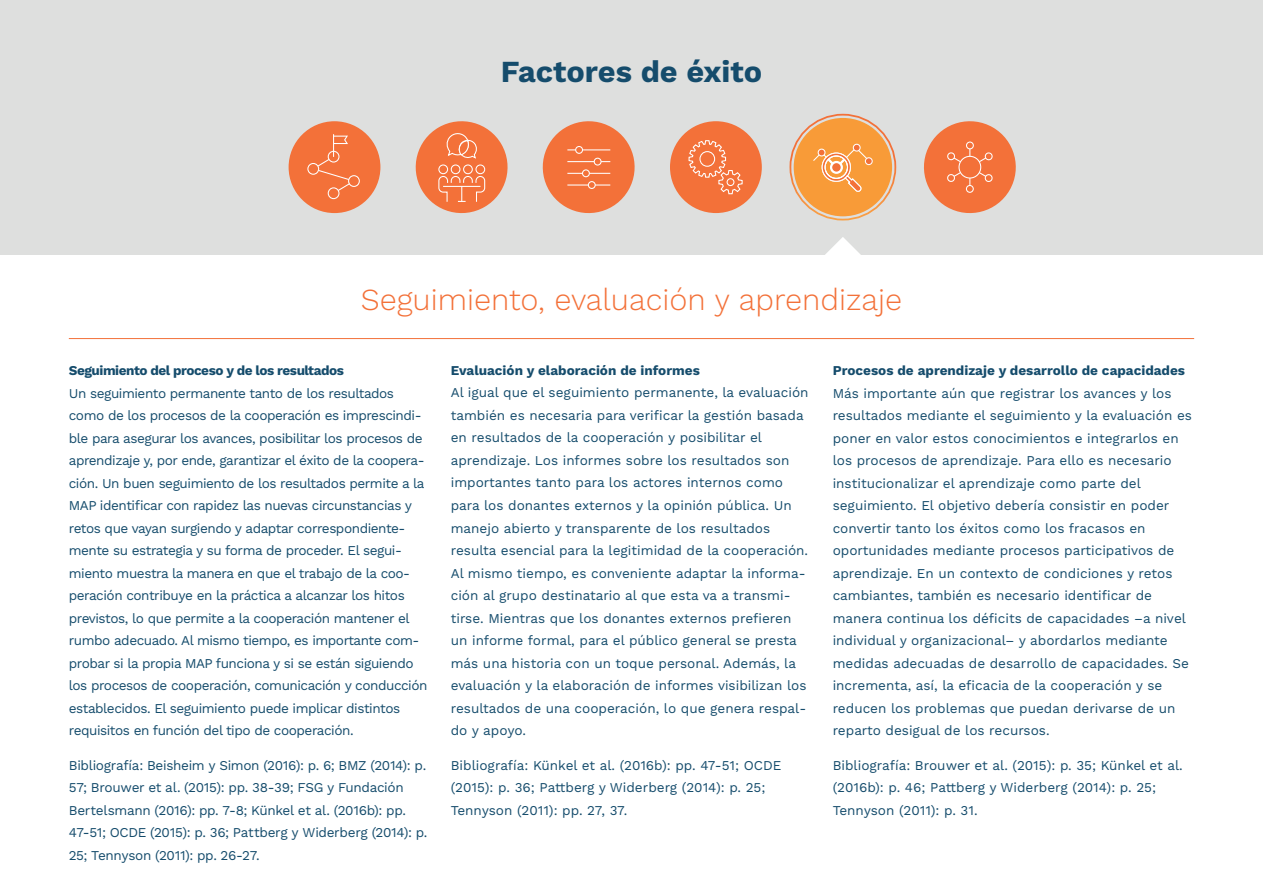
<style>
.page{position:relative;width:1263px;height:893px;background:#fff}
.page>*{position:absolute;margin:0;border:0;box-sizing:border-box;transform-origin:0 0}
.t1{font:300 30.6px "Work Sans";color:#f37139}
.t2{font:700 30.6px "Work Sans";color:#154c6c}
.t3{font:13.5px/22.5px "Work Sans";color:#154c6c}
.t4{font:13.5px/22.5px "Work Sans";letter-spacing:-.035em;color:#154c6c}
.t5{font:13.5px/22.5px "Work Sans";letter-spacing:-.025em;color:#154c6c}
.t6{font:700 13.5px "Work Sans";color:#154c6c}
.t7{font:700 13.5px "Work Sans";letter-spacing:-.035em;color:#154c6c}
</style>
<div class="page">
<div style="left:0;top:0;width:1263px;height:254px;background:#dedfde"></div>
<svg style="left:813px;top:237px;width:59px;height:18px"></svg>
<svg style="left:542px;top:121px;width:93px;height:93px"></svg>
<hr style="left:567px;top:149px;width:43px;height:1px;background:#fff">
<div style="left:576px;top:146px;width:6px;height:7px;background:#f37139;border-radius:50%"></div>
<div style="left:575px;top:146px;width:8px;height:8px;border:1px solid #fff;border-radius:50%"></div>
<hr style="left:567px;top:161px;width:43px;height:1px;background:#fff">
<div style="left:594px;top:158px;width:7px;height:7px;background:#f37139;border-radius:50%"></div>
<div style="left:594px;top:158px;width:7px;height:8px;border:1px solid #fff;border-radius:50%"></div>
<hr style="left:567px;top:173px;width:43px;height:1px;background:#fff">
<div style="left:582px;top:170px;width:7px;height:7px;background:#f37139;border-radius:50%"></div>
<div style="left:582px;top:169px;width:8px;height:8px;border:1px solid #fff;border-radius:50%"></div>
<hr style="left:567px;top:184px;width:43px;height:2px;background:#fff">
<div style="left:588px;top:182px;width:7px;height:6px;background:#f37139;border-radius:50%"></div>
<div style="left:588px;top:181px;width:8px;height:8px;border:1px solid #fff;border-radius:50%"></div>
<svg style="left:790px;top:115px;width:105px;height:105px"></svg>
<svg style="left:924px;top:121px;width:92px;height:93px"></svg>
<div style="left:289px;top:121px;width:91px;height:92px;background:#f37139;border-radius:50%"></div>
<div style="left:348px;top:175px;width:12px;height:12px;border:1px solid #fff;border-radius:50%"></div>
<div style="left:307px;top:163px;width:12px;height:12px;border:1px solid #fff;border-radius:50%"></div>
<div style="left:328px;top:187px;width:11px;height:12px;border:1px solid #fff;border-radius:50%"></div>
<svg style="left:311px;top:134px;width:45px;height:61px"></svg>
<div style="left:670px;top:121px;width:92px;height:92px;background:#f37139;border-radius:50%"></div>
<svg style="left:688px;top:140px;width:55px;height:55px"></svg>
<div style="left:700px;top:152px;width:15px;height:14px;background:#f37139;border-radius:50%"></div>
<div style="left:699px;top:151px;width:16px;height:16px;border:1px solid #fff;border-radius:50%"></div>
<svg style="left:415px;top:121px;width:93px;height:93px"></svg>
<hr style="left:69px;top:338px;width:1125px;height:1px;background:#f37139">
<h1 class="t2" style="left:501px;top:54px;width:263px">Factores de éxito</h1>
<h1 class="t1" style="left:361px;top:281px;width:543px">Seguimiento, evaluación y aprendizaje</h1>
<p class="t7" style="left:69px;top:363px;width:277px">Seguimiento del proceso y de los resultados</p>
<p class="t4" style="left:69px;top:382px;width:360px">Un seguimiento permanente tanto de los resultados como de los procesos de la cooperación es imprescindi&shy;ble para asegurar los avances, posibilitar los procesos de aprendizaje y, por ende, garantizar el éxito de la coopera&shy;ción. Un buen seguimiento de los resultados permite a la MAP identificar con rapidez las nuevas circunstancias y retos que vayan surgiendo y adaptar correspondiente&shy;mente su estrategia y su forma de proceder. El segui&shy;miento muestra la manera en que el trabajo de la coo&shy;peración contribuye en la práctica a alcanzar los hitos previstos, lo que permite a la cooperación mantener el rumbo adecuado. Al mismo tiempo, es importante com&shy;probar si la propia MAP funciona y si se están siguiendo los procesos de cooperación, comunicación y conducción establecidos. El seguimiento puede implicar distintos requisitos en función del tipo de cooperación.</p>
<p class="t5" style="left:69px;top:754px;width:360px">Bibliografía: Beisheim y Simon (2016): p. 6; BMZ (2014): p.<br>57; Brouwer et al. (2015): pp. 38-39; FSG y Fundación Bertelsmann (2016): pp. 7-8; Künkel et al. (2016b): pp.<br>47-51; OCDE (2015): p. 36; Pattberg y Widerberg (2014): p.<br>25; Tennyson (2011): pp. 26-27.</p>
<p class="t6" style="left:451px;top:363px;width:251px">Evaluación y elaboración de informes</p>
<p class="t3" style="left:451px;top:382px;width:359px">Al igual que el seguimiento permanente, la evaluación también es necesaria para verificar la gestión basada en resultados de la cooperación y posibilitar el aprendizaje. Los informes sobre los resultados son importantes tanto para los actores internos como para los donantes externos y la opinión pública. Un manejo abierto y transparente de los resultados resulta esencial para la legitimidad de la cooperación.<br>Al mismo tiempo, es conveniente adaptar la informa&shy;ción al grupo destinatario al que esta va a transmi&shy;tirse. Mientras que los donantes externos prefieren un informe formal, para el público general se presta más una historia con un toque personal. Además, la evaluación y la elaboración de informes visibilizan los resultados de una cooperación, lo que genera respal&shy;do y apoyo.</p>
<p class="t3" style="left:451px;top:754px;width:332px">Bibliografía: Künkel et al. (2016b): pp. 47-51; OCDE (2015): p. 36; Pattberg y Widerberg (2014): p. 25;<br>Tennyson (2011): pp. 27, 37.</p>
<p class="t6" style="left:833px;top:363px;width:354px">Procesos de aprendizaje y desarrollo de capacidades</p>
<p class="t3" style="left:833px;top:382px;width:361px">Más importante aún que registrar los avances y los resultados mediante el seguimiento y la evaluación es poner en valor estos conocimientos e integrarlos en los procesos de aprendizaje. Para ello es necesario institucionalizar el aprendizaje como parte del seguimiento. El objetivo debería consistir en poder convertir tanto los éxitos como los fracasos en oportunidades mediante procesos participativos de aprendizaje. En un contexto de condiciones y retos cambiantes, también es necesario identificar de manera continua los déficits de capacidades –a nivel individual y organizacional– y abordarlos mediante medidas adecuadas de desarrollo de capacidades. Se incrementa, así, la eficacia de la cooperación y se reducen los problemas que puedan derivarse de un reparto desigual de los recursos.</p>
<p class="t3" style="left:833px;top:754px;width:352px">Bibliografía: Brouwer et al. (2015): p. 35; Künkel et al. (2016b): p. 46; Pattberg y Widerberg (2014): p. 25;<br>Tennyson (2011): p. 31.</p>
</div>
